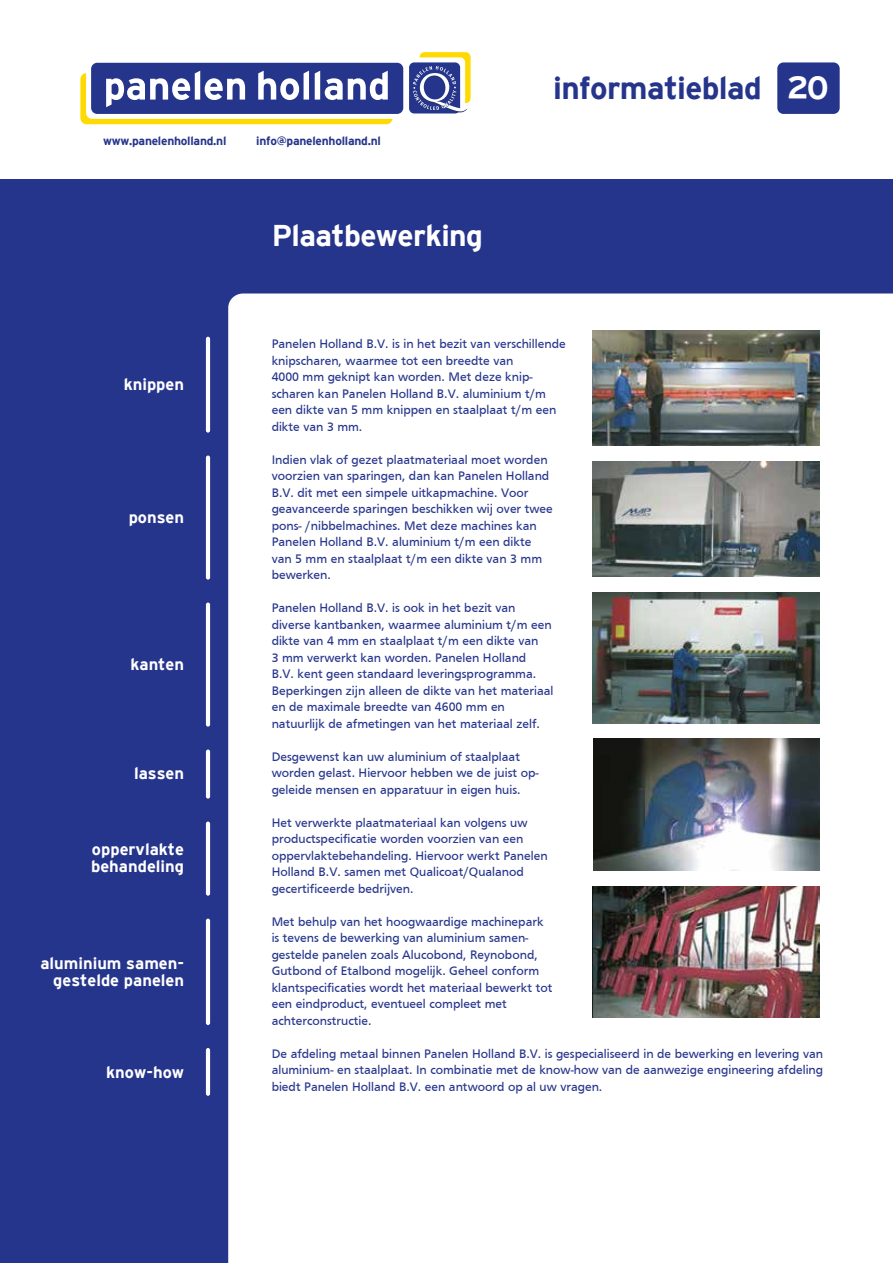
<style>
.page{position:relative;width:893px;height:1263px;background:#fff}
.page>*{position:absolute;margin:0;border:0;box-sizing:border-box;transform-origin:0 0}
.t1{font:700 32.1px "Interstate";color:#fff}
.t2{font:700 31.5px "Interstate";letter-spacing:-.02em;color:#26358c}
.t3{font:700 30px "Interstate";letter-spacing:-.02em;color:#fff}
.t4{font:700 16.5px/16.6px "Interstate";color:#fff}
.t5{font:12.75px/16.5px "Frutiger";color:#26358c}
.t6{font:700 12px "Interstate";letter-spacing:-.02em;color:#26358c}
</style>
<div class="page">
<div style="left:0;top:178px;width:893px;height:1085px;background:#26358c"></div>
<div style="left:228px;top:293px;width:665px;height:970px;background:#fff"></div>
<div style="left:777px;top:62px;width:63px;height:52px;background:#26358c;border-radius:6px"></div>
<div style="left:91px;top:63px;width:312px;height:51px;background:#26358c;border-radius:6px"></div>
<svg style="left:80px;top:71px;width:312px;height:53px"></svg>
<div style="left:409px;top:62px;width:51px;height:51px;background:#26358c;border-radius:5px"></div>
<svg style="left:413px;top:52px;width:58px;height:60px"></svg>
<hr style="left:206px;top:455px;width:4px;height:125px;background:#fff;border-radius:2px">
<hr style="left:206px;top:602px;width:4px;height:125px;background:#fff;border-radius:2px">
<hr style="left:206px;top:749px;width:4px;height:50px;background:#fff;border-radius:2px">
<hr style="left:206px;top:821px;width:4px;height:75px;background:#fff;border-radius:2px">
<hr style="left:206px;top:919px;width:4px;height:106px;background:#fff;border-radius:2px">
<hr style="left:206px;top:1048px;width:4px;height:48px;background:#fff;border-radius:2px">
<hr style="left:206px;top:337px;width:4px;height:96px;background:#fff;border-radius:2px">
<img style="left:593px;top:330px;width:227px;height:116px">
<img style="left:593px;top:461px;width:227px;height:116px">
<img style="left:593px;top:592px;width:227px;height:132px">
<img style="left:594px;top:739px;width:226px;height:132px">
<img style="left:593px;top:886px;width:227px;height:131px">
<p class="t6" style="left:103px;top:134px;width:125px">www.panelenholland.nl</p>
<p class="t6" style="left:256px;top:134px;width:126px">info@panelenholland.nl</p>
<h3 class="t3" style="left:272px;top:218px;width:213px">Plaatbewerking</h3>
<h2 class="t2" style="left:553px;top:70px;width:210px">informatieblad</h2>
<h1 class="t1" style="left:787px;top:69px;width:43px">20</h1>
<p class="t4" style="left:124px;top:375px;width:62px">knippen</p>
<p class="t4" style="left:129px;top:509px;width:57px">ponsen</p>
<p class="t4" style="left:130px;top:656px;width:55px">kanten</p>
<p class="t4" style="left:134px;top:765px;width:52px">lassen</p>
<p class="t4" style="left:91px;top:841px;width:94px">oppervlakte behandeling</p>
<p class="t4" style="left:40px;top:955px;width:145px;text-align:right">aluminium samen&shy;gestelde panelen</p>
<p class="t4" style="left:106px;top:1064px;width:79px">know-how</p>
<p class="t5" style="left:272px;top:335px;width:296px">Panelen Holland B.V. is in het bezit van verschillende knipscharen, waarmee tot een breedte van<br>4000 mm geknipt kan worden. Met deze knip&shy;scharen kan Panelen Holland B.V. aluminium t/m een dikte van 5 mm knippen en staalplaat t/m een dikte van 3 mm.</p>
<p class="t5" style="left:272px;top:451px;width:283px">Indien vlak of gezet plaatmateriaal moet worden voorzien van sparingen, dan kan Panelen Holland B.V. dit met een simpele uitkapmachine. Voor geavanceerde sparingen beschikken wij over twee pons- /nibbelmachines. Met deze machines kan Panelen Holland B.V. aluminium t/m een dikte van 5 mm en staalplaat t/m een dikte van 3 mm bewerken.</p>
<p class="t5" style="left:272px;top:599px;width:283px">Panelen Holland B.V. is ook in het bezit van diverse kantbanken, waarmee aluminium t/m een dikte van 4 mm en staalplaat t/m een dikte van<br>3 mm verwerkt kan worden. Panelen Holland<br>B.V. kent geen standaard leveringsprogramma.<br>Beperkingen zijn alleen de dikte van het materiaal en de maximale breedte van 4600 mm en natuurlijk de afmetingen van het materiaal zelf.</p>
<p class="t5" style="left:272px;top:748px;width:269px">Desgewenst kan uw aluminium of staalplaat worden gelast. Hiervoor hebben we de juist op&shy;geleide mensen en apparatuur in eigen huis.</p>
<p class="t5" style="left:272px;top:814px;width:277px">Het verwerkte plaatmateriaal kan volgens uw productspecificatie worden voorzien van een oppervlaktebehandeling. Hiervoor werkt Panelen Holland B.V. samen met Qualicoat/Qualanod gecertificeerde bedrijven.</p>
<p class="t5" style="left:272px;top:913px;width:282px">Met behulp van het hoogwaardige machinepark is tevens de bewerking van aluminium samen&shy;gestelde panelen zoals Alucobond, Reynobond, Gutbond of Etalbond mogelijk. Geheel conform klantspecificaties wordt het materiaal bewerkt tot een eindproduct, eventueel compleet met achterconstructie.</p>
<p class="t5" style="left:272px;top:1045px;width:553px;text-align:justify">De afdeling metaal binnen Panelen Holland B.V. is gespecialiseerd in de bewerking en levering van aluminium- en staalplaat. In combinatie met de know-how van de aanwezige engineering afdeling biedt Panelen Holland B.V. een antwoord op al uw vragen.</p>
</div>
